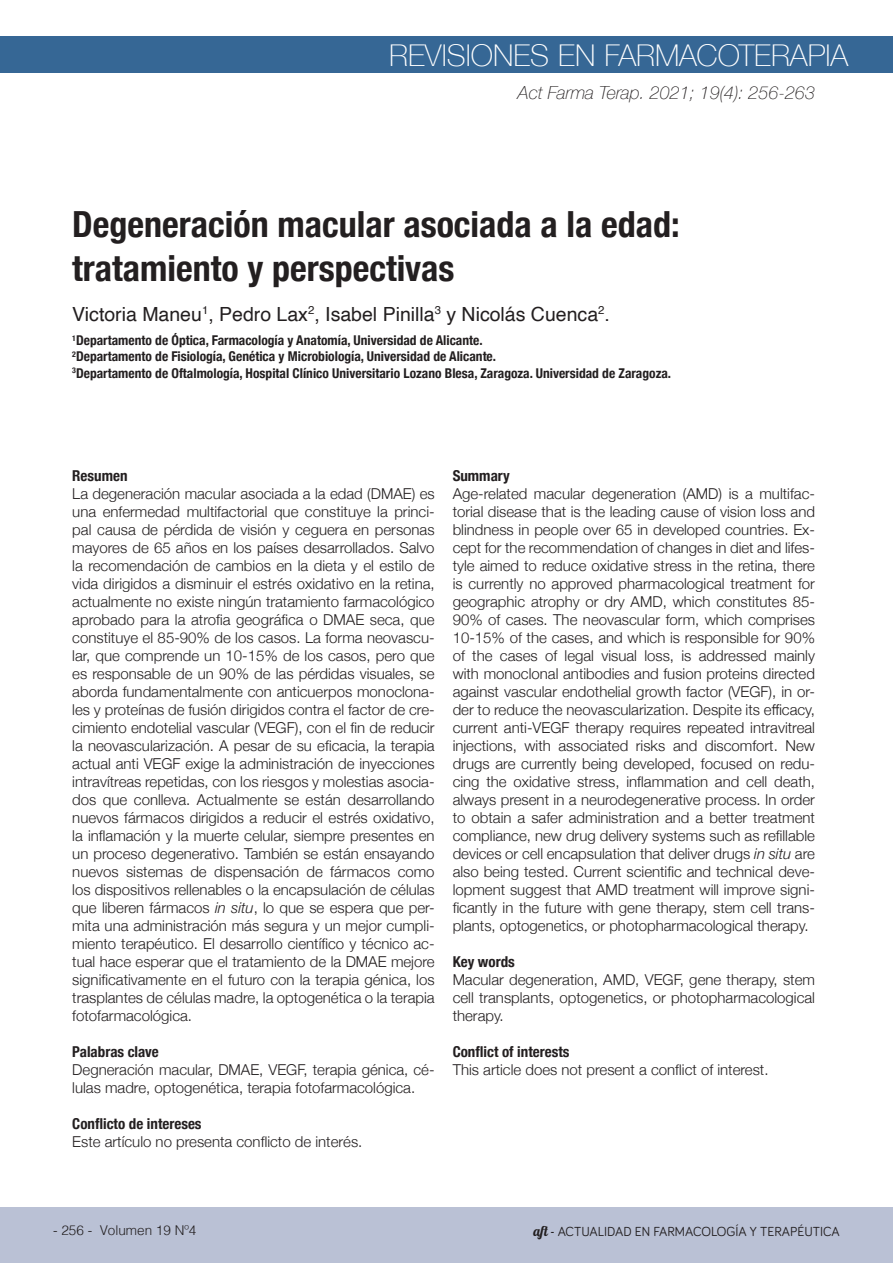
<style>
.page{position:relative;width:893px;height:1263px;background:#fff}
.page>*{position:absolute;margin:0;border:0;box-sizing:border-box;transform-origin:0 0}
.t1{font:700 condensed 36px/43.2px "Helvetica Neue";color:#231f20}
.t2{font:100 30px "Helvetica Neue";color:#fff}
.t3{font:19.5px "Helvetica";color:#231f20}
.t4{font:italic 100 18px "Helvetica Neue";color:#231f20}
.t5{font:300 15px/18px "Helvetica Neue";color:#231f20;text-align:justify}
.t6{font:700 condensed 15px "Helvetica Neue";color:#231f20}
.t7{font:700 condensed 13.5px/16.2px "Helvetica Neue";color:#231f20}
.t8{font:13.5px "Bariol";color:#231f20}
.t9{font:300 13.5px "Helvetica";color:#231f20}
.s1{font-style:italic}
.s2{font-family:"Lobster 1.4"}
</style>
<div class="page">
<div style="left:0;top:1207px;width:893px;height:56px;background:#bac1d5"></div>
<div style="left:0;top:36px;width:893px;height:36px;background:#366795"></div>
<h2 class="t2" style="left:389px;top:32px;width:461px">REVISIONES EN FARMACOTERAPIA</h2>
<p class="t4" style="left:518px;top:79px;width:299px">Act Farma Terap. 2021; 19(4): 256-263</p>
<h1 class="t1" style="left:72px;top:201px;width:609px">Degeneración macular asociada a la edad: tratamiento y perspectivas</h1>
<h3 class="t3" style="left:72px;top:299px;width:539px">Victoria Maneu<sup>1</sup>, Pedro Lax<sup>2</sup>, Isabel Pinilla<sup>3</sup> y Nicolás Cuenca<sup>2</sup>.</h3>
<p class="t7" style="left:72px;top:331px;width:600px"><sup>1</sup>Departamento de Óptica, Farmacología y Anatomía, Universidad de Alicante.<br><sup>2</sup>Departamento de Fisiología, Genética y Microbiología, Universidad de Alicante.<br><sup>3</sup>Departamento de Oftalmología, Hospital Clínico Universitario Lozano Blesa, Zaragoza. Universidad de Zaragoza.</p>
<p class="t6" style="left:72px;top:463px;width:57px">Resumen</p>
<p class="t5" style="left:72px;top:483px;width:364px">La degeneración macular asociada a la edad (DMAE) es una enfermedad multifactorial que constituye la princi&shy;pal causa de pérdida de visión y ceguera en personas mayores de 65 años en los países desarrollados. Salvo la recomendación de cambios en la dieta y el estilo de vida dirigidos a disminuir el estrés oxidativo en la retina, actualmente no existe ningún tratamiento farmacológico aprobado para la atrofia geográfica o DMAE seca, que constituye el 85-90% de los casos. La forma neovascu&shy;lar, que comprende un 10-15% de los casos, pero que es responsable de un 90% de las pérdidas visuales, se aborda fundamentalmente con anticuerpos monoclona&shy;les y proteínas de fusión dirigidos contra el factor de cre&shy;cimiento endotelial vascular (VEGF), con el fin de reducir la neovascularización. A pesar de su eficacia, la terapia actual anti VEGF exige la administración de inyecciones intravítreas repetidas, con los riesgos y molestias asocia&shy;dos que conlleva. Actualmente se están desarrollando nuevos fármacos dirigidos a reducir el estrés oxidativo, la inflamación y la muerte celular, siempre presentes en un proceso degenerativo. También se están ensayando nuevos sistemas de dispensación de fármacos como los dispositivos rellenables o la encapsulación de células que liberen fármacos <span class="s1">in situ</span>, lo que se espera que per&shy;mita una administración más segura y un mejor cumpli&shy;miento terapéutico. El desarrollo científico y técnico ac&shy;tual hace esperar que el tratamiento de la DMAE mejore significativamente en el futuro con la terapia génica, los trasplantes de células madre, la optogenética o la terapia fotofarmacológica.</p>
<p class="t6" style="left:72px;top:1039px;width:88px">Palabras clave</p>
<p class="t5" style="left:72px;top:1059px;width:364px">Degneración macular, DMAE, VEGF, terapia génica, cé&shy;lulas madre, optogenética, terapia fotofarmacológica.</p>
<p class="t6" style="left:72px;top:1111px;width:131px">Conflicto de intereses</p>
<p class="t5" style="left:72px;top:1131px;width:292px">Este artículo no presenta conflicto de interés.</p>
<p class="t6" style="left:453px;top:463px;width:59px">Summary</p>
<p class="t5" style="left:453px;top:483px;width:364px">Age-related macular degeneration (AMD) is a multifac&shy;torial disease that is the leading cause of vision loss and blindness in people over 65 in developed countries. Ex&shy;cept for the recommendation of changes in diet and lifes&shy;tyle aimed to reduce oxidative stress in the retina, there is currently no approved pharmacological treatment for geographic atrophy or dry AMD, which constitutes 85- 90% of cases. The neovascular form, which comprises 10-15% of the cases, and which is responsible for 90% of the cases of legal visual loss, is addressed mainly with monoclonal antibodies and fusion proteins directed against vascular endothelial growth factor (VEGF), in or&shy;der to reduce the neovascularization. Despite its efficacy, current anti-VEGF therapy requires repeated intravitreal injections, with associated risks and discomfort. New drugs are currently being developed, focused on redu&shy;cing the oxidative stress, inflammation and cell death, always present in a neurodegenerative process. In order to obtain a safer administration and a better treatment compliance, new drug delivery systems such as refillable devices or cell encapsulation that deliver drugs <span class="s1">in situ</span> are also being tested. Current scientific and technical deve&shy;lopment suggest that AMD treatment will improve signi&shy;ficantly in the future with gene therapy, stem cell trans&shy;plants, optogenetics, or photopharmacological therapy.</p>
<p class="t6" style="left:453px;top:949px;width:64px">Key words</p>
<p class="t5" style="left:453px;top:969px;width:364px">Macular degeneration, AMD, VEGF, gene therapy, stem cell transplants, optogenetics, or photopharmacological therapy.</p>
<p class="t6" style="left:453px;top:1039px;width:118px">Conflict of interests</p>
<p class="t5" style="left:453px;top:1059px;width:317px">This article does not present a conflict of interest.</p>
<p class="t9" style="left:53px;top:1218px;width:145px">- 256 - Volumen 19 Nº4</p>
<p class="t8" style="left:533px;top:1222px;width:308px"><span class="s2">aft -</span> ACTUALIDAD EN FARMACOLOGÍA Y TERAPÉUTICA</p>
</div>
